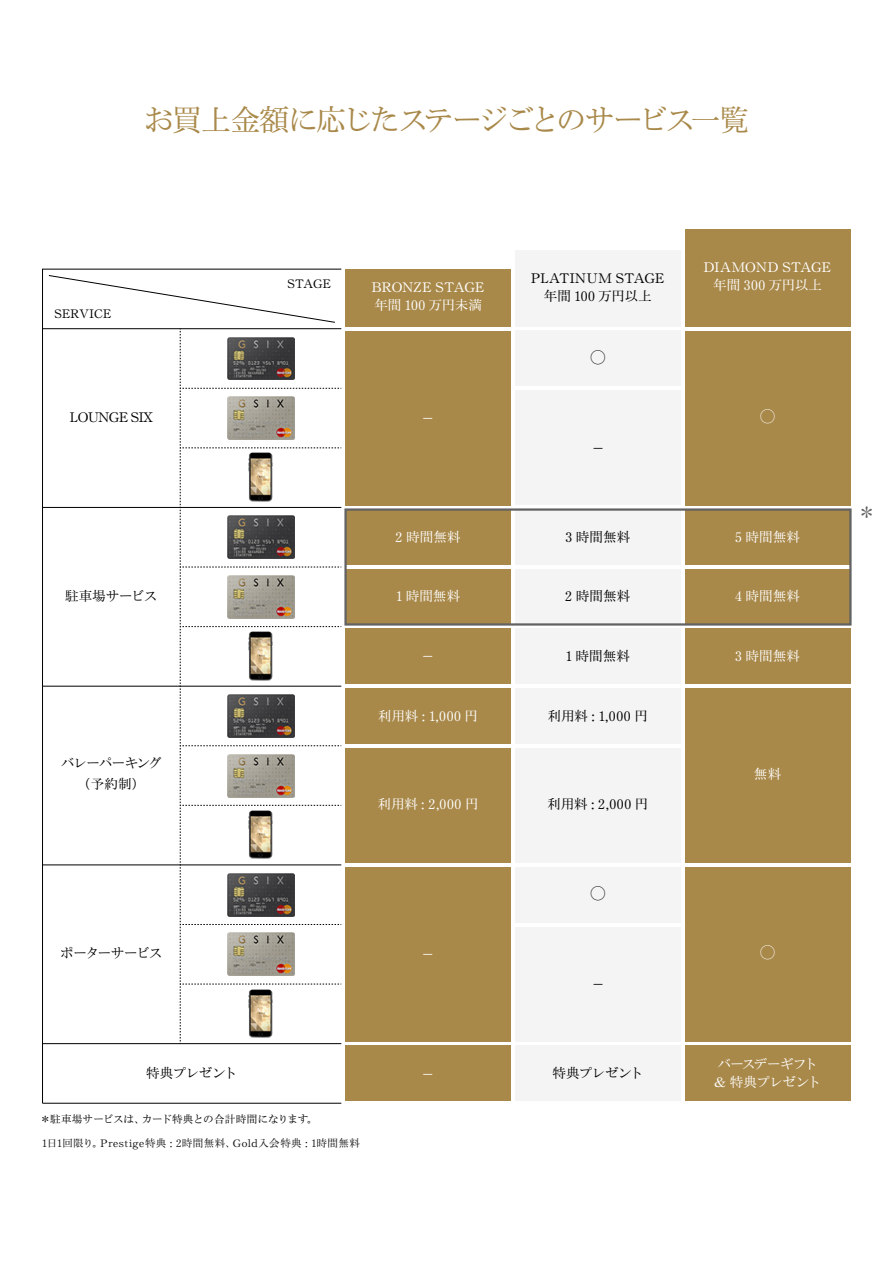
<style>
.page{position:relative;width:893px;height:1263px;background:#fff}
.page>*{position:absolute;margin:0;border:0;box-sizing:border-box;transform-origin:0 0}
.t1{font:500 30px "Ro H Mincho Pro";letter-spacing:-.065em;color:#a9894a}
.t2{font:500 18px "Ro H Mincho Pro";color:#626262}
.t3{font:500 15px "Ro H Mincho Pro";color:#fff;scale:2 1}
.t4{font:500 15px "Ro H Mincho Pro";color:#000}
.t5{font:500 15px "Ro H Mincho Pro";color:#fff}
.t6{font:500 15px "Ro H Mincho Pro";color:#000;scale:2 1}
.t7{font:500 13.5px/18px "Ro H Mincho Pro";letter-spacing:.005em;color:#fff}
.t8{font:500 13.5px/18px "Ro H Mincho Pro";letter-spacing:-.005em;color:#000;text-align:center}
.t9{font:500 13.5px/18px "Ro H Mincho Pro";letter-spacing:-.045em;color:#fff}
.t10{font:500 13.5px "Ro H Mincho Pro";letter-spacing:-.025em;color:#000}
.t11{font:500 13.5px/21px "Ro H Mincho Pro";letter-spacing:-.05em;color:#000;text-align:center}
.t12{font:500 13.5px "Ro H Mincho Pro";letter-spacing:-.035em;color:#000}
.t13{font:500 13.5px "Ro H Mincho Pro";letter-spacing:-.07em;color:#000}
.t14{font:500 12px "Ro H Mincho Pro";letter-spacing:.01em;color:#000}
.t15{font:500 10.5px "Ro H Mincho Pro";letter-spacing:.045em;color:#111}
.t16{font:500 10.5px "Ro H Mincho Pro";letter-spacing:.01em;color:#000}
</style>
<div class="page">
<hr style="left:43px;top:1103px;width:298px;height:1px;background:#000">
<div style="left:346px;top:1046px;width:165px;height:55px;background:#a9894a"></div>
<div style="left:685px;top:1046px;width:165px;height:55px;background:#a9894a"></div>
<div style="left:515px;top:1046px;width:166px;height:55px;background:#f4f4f4"></div>
<hr style="left:43px;top:1043px;width:298px;height:1px;background:#000">
<div style="left:515px;top:867px;width:166px;height:55px;background:#f4f4f4"></div>
<div style="left:346px;top:867px;width:165px;height:174px;background:#a9894a"></div>
<div style="left:685px;top:867px;width:165px;height:174px;background:#a9894a"></div>
<div style="left:515px;top:926px;width:166px;height:115px;background:#f4f4f4"></div>
<svg style="left:42px;top:687px;width:138px;height:178px"></svg>
<div style="left:346px;top:688px;width:165px;height:56px;background:#a9894a"></div>
<div style="left:515px;top:688px;width:166px;height:56px;background:#f4f4f4"></div>
<div style="left:346px;top:748px;width:165px;height:115px;background:#a9894a"></div>
<div style="left:685px;top:688px;width:165px;height:175px;background:#a9894a"></div>
<div style="left:515px;top:748px;width:166px;height:115px;background:#f4f4f4"></div>
<svg style="left:42px;top:508px;width:138px;height:179px"></svg>
<div style="left:346px;top:510px;width:165px;height:55px;background:#a9894a"></div>
<div style="left:685px;top:510px;width:165px;height:55px;background:#a9894a"></div>
<div style="left:515px;top:510px;width:166px;height:55px;background:#f4f4f4"></div>
<div style="left:346px;top:569px;width:165px;height:55px;background:#a9894a"></div>
<div style="left:685px;top:569px;width:165px;height:55px;background:#a9894a"></div>
<div style="left:515px;top:569px;width:166px;height:55px;background:#f4f4f4"></div>
<div style="left:346px;top:629px;width:165px;height:55px;background:#a9894a"></div>
<div style="left:685px;top:629px;width:165px;height:55px;background:#a9894a"></div>
<div style="left:515px;top:629px;width:166px;height:55px;background:#f4f4f4"></div>
<div style="left:344px;top:508px;width:508px;height:118px;border:2px solid #626262"></div>
<svg style="left:42px;top:329px;width:138px;height:179px"></svg>
<svg style="left:180px;top:329px;width:162px;height:715px"></svg>
<div style="left:515px;top:331px;width:166px;height:55px;background:#f4f4f4"></div>
<div style="left:346px;top:331px;width:165px;height:174px;background:#a9894a"></div>
<div style="left:685px;top:331px;width:165px;height:174px;background:#a9894a"></div>
<div style="left:515px;top:390px;width:166px;height:115px;background:#f4f4f4"></div>
<div style="left:42px;top:269px;width:300px;height:60px;border:1px solid #000"></div>
<div style="left:346px;top:269px;width:165px;height:58px;background:#a9894a"></div>
<div style="left:685px;top:229px;width:165px;height:98px;background:#a9894a"></div>
<div style="left:515px;top:250px;width:166px;height:77px;background:#f4f4f4"></div>
<svg style="left:48px;top:275px;width:287px;height:48px"></svg>
<img style="left:227px;top:337px;width:68px;height:43px">
<img style="left:227px;top:397px;width:68px;height:43px">
<img style="left:249px;top:453px;width:24px;height:49px">
<img style="left:227px;top:516px;width:68px;height:43px">
<img style="left:227px;top:575px;width:68px;height:43px">
<img style="left:249px;top:632px;width:24px;height:49px">
<img style="left:227px;top:694px;width:68px;height:43px">
<img style="left:227px;top:754px;width:68px;height:43px">
<img style="left:249px;top:810px;width:24px;height:50px">
<img style="left:227px;top:873px;width:68px;height:43px">
<img style="left:227px;top:933px;width:68px;height:43px">
<img style="left:249px;top:989px;width:24px;height:49px">
<hr style="left:42px;top:865px;width:1px;height:238px;background:#000">
<h1 class="t1" style="left:144px;top:101px;width:607px">お買上金額に応じたステージごとのサービス一覧</h1>
<p class="t14" style="left:54px;top:306px;width:58px">SERVICE</p>
<p class="t12" style="left:70px;top:408px;width:85px">LOUNGE SIX</p>
<p class="t8" style="left:65px;top:587px;width:93px">駐車場サービス</p>
<p class="t11" style="left:61px;top:754px;width:102px">バレーパーキング（予約制）</p>
<p class="t13" style="left:60px;top:944px;width:103px">ポーターサービス</p>
<p class="t14" style="left:287px;top:276px;width:45px">STAGE</p>
<p class="t7" style="left:372px;top:279px;width:114px">BRONZE STAGE年間 100 万円未満</p>
<p class="t8" style="left:531px;top:270px;width:135px">PLATINUM STAGE年間 100 万円以上</p>
<p class="t4" style="left:590px;top:348px;width:16px">◯</p>
<p class="t7" style="left:704px;top:259px;width:129px;text-align:center">DIAMOND STAGE年間 300 万円以上</p>
<p class="t3" style="left:422px;top:407px;width:7px">-</p>
<p class="t5" style="left:760px;top:407px;width:17px">◯</p>
<p class="t6" style="left:592px;top:437px;width:7px">-</p>
<p class="t7" style="left:396px;top:529px;width:67px">2 時間無料</p>
<p class="t8" style="left:565px;top:529px;width:67px">3 時間無料</p>
<p class="t7" style="left:735px;top:529px;width:66px">5 時間無料</p>
<p class="t7" style="left:396px;top:588px;width:66px">1 時間無料</p>
<p class="t8" style="left:565px;top:588px;width:67px">2 時間無料</p>
<p class="t7" style="left:735px;top:588px;width:66px">4 時間無料</p>
<p class="t3" style="left:422px;top:645px;width:7px">-</p>
<p class="t8" style="left:566px;top:648px;width:66px">1 時間無料</p>
<p class="t7" style="left:735px;top:648px;width:66px">3 時間無料</p>
<p class="t7" style="left:378px;top:707px;width:101px">利用料 : 1,000 円</p>
<p class="t8" style="left:548px;top:707px;width:101px">利用料 : 1,000 円</p>
<p class="t7" style="left:378px;top:796px;width:102px">利用料 : 2,000 円</p>
<p class="t8" style="left:547px;top:796px;width:102px">利用料 : 2,000 円</p>
<p class="t4" style="left:590px;top:884px;width:16px">◯</p>
<p class="t7" style="left:754px;top:766px;width:29px">無料</p>
<p class="t3" style="left:422px;top:943px;width:7px">-</p>
<p class="t5" style="left:760px;top:943px;width:17px">◯</p>
<p class="t6" style="left:592px;top:973px;width:7px">-</p>
<p class="t10" style="left:146px;top:1064px;width:93px">特典プレゼント</p>
<p class="t3" style="left:422px;top:1063px;width:7px">-</p>
<p class="t16" style="left:40px;top:1113px;width:279px">＊駐車場サービスは、カード特典との合計時間になります。</p>
<p class="t15" style="left:42px;top:1136px;width:319px">1日1回限り。Prestige特典 : 2時間無料、Gold入会特典 : 1時間無料</p>
<p class="t10" style="left:552px;top:1064px;width:93px">特典プレゼント</p>
<p class="t9" style="left:714px;top:1056px;width:108px">バースデーギフト&amp; 特典プレゼント</p>
<h2 class="t2" style="left:858px;top:501px;width:19px">＊</h2>
</div>
